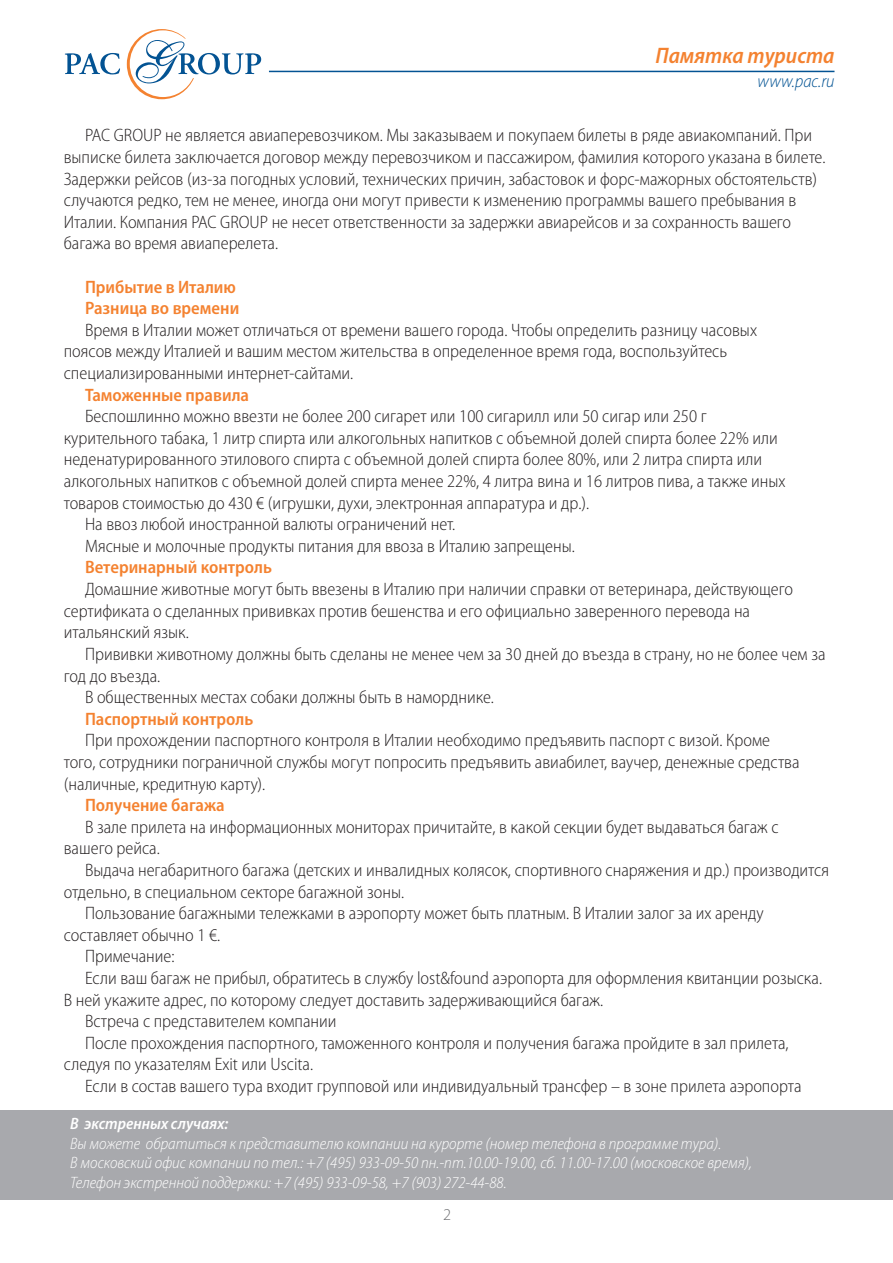
<style>
.page{position:relative;width:893px;height:1263px;background:#fff}
.page>*{position:absolute;margin:0;border:0;box-sizing:border-box;transform-origin:0 0}
.t1{font:italic 600 semi-condensed 22.5px "Myriad Pro";color:#f48230}
.t2{font:300 semi-condensed 18px/21.6px "Myriad Pro";color:#231f20}
.t3{font:600 semi-condensed 18px/21.6px "Myriad Pro";color:#f48230}
.t4{font:italic 300 semi-condensed 18px "Myriad Pro";color:#035393}
.t5{font:italic 300 semi-condensed 16.5px/19.5px "Myriad Pro";color:#fff}
.t6{font:italic 600 semi-condensed 16.5px "Myriad Pro";color:#fff}
.t7{font:300 16.5px "Myriad Pro";color:#6c6d70}
</style>
<div class="page">
<div style="left:1px;top:1110px;width:892px;height:89px;background:#a8a9ad"></div>
<svg style="left:65px;top:53px;width:55px;height:21px"></svg>
<svg style="left:127px;top:29px;width:134px;height:70px"></svg>
<hr style="left:269px;top:71px;width:565px;height:1px;background:#035393">
<p class="t1" style="left:655px;top:44px;width:180px">Памятка туриста</p>
<p class="t4" style="left:758px;top:71px;width:78px">www.pac.ru</p>
<p class="t2" style="left:64px;top:125px;width:763px;text-indent:21px">PAC GROUP не является авиаперевозчиком. Мы заказываем и покупаем билеты в ряде авиакомпаний. При выписке билета заключается договор между перевозчиком и пассажиром, фамилия которого указана в билете.<br>Задержки рейсов (из-за погодных условий, технических причин, забастовок и форс-мажорных обстоятельств) случаются редко, тем не менее, иногда они могут привести к изменению программы вашего пребывания в Италии. Компания PAC GROUP не несет ответственности за задержки авиарейсов и за сохранность вашего багажа во время авиаперелета.</p>
<p class="t3" style="left:85px;top:276px;width:156px">Прибытие в Италию<br>Разница во времени</p>
<p class="t2" style="left:64px;top:319px;width:695px;text-indent:21px">Время в Италии может отличаться от времени вашего города. Чтобы определить разницу часовых поясов между Италией и вашим местом жительства в определенное время года, воспользуйтесь специализированными интернет-сайтами.</p>
<p class="t3" style="left:85px;top:384px;width:166px">Таможенные правила</p>
<p class="t2" style="left:85px;top:406px;width:623px">Беспошлинно можно ввезти не более 200 сигарет или 100 сигарилл или 50 сигар или 250 г</p>
<p class="t2" style="left:64px;top:427px;width:715px">курительного табака, 1 литр спирта или алкогольных напитков с объемной долей спирта более 22% или</p>
<p class="t2" style="left:64px;top:449px;width:700px">неденатурированного этилового спирта с объемной долей спирта более 80%, или 2 литра спирта или</p>
<p class="t2" style="left:64px;top:471px;width:723px">алкогольных напитков с объемной долей спирта менее 22%, 4 литра вина и 16 литров пива, а также иных</p>
<p class="t2" style="left:64px;top:492px;width:527px">товаров стоимостью до 430 € (игрушки, духи, электронная аппаратура и др.).</p>
<p class="t2" style="left:85px;top:514px;width:372px">На ввоз любой иностранной валюты ограничений нет.</p>
<p class="t2" style="left:85px;top:535px;width:491px">Мясные и молочные продукты питания для ввоза в Италию запрещены.</p>
<p class="t3" style="left:85px;top:557px;width:189px">Ветеринарный контроль</p>
<p class="t2" style="left:64px;top:579px;width:731px;text-indent:21px">Домашние животные могут быть ввезены в Италию при наличии справки от ветеринара, действующего сертификата о сделанных прививках против бешенства и его официально заверенного перевода на итальянский язык.</p>
<p class="t2" style="left:85px;top:643px;width:742px">Прививки животному должны быть сделаны не менее чем за 30 дней до въезда в страну, но не более чем за</p>
<p class="t2" style="left:64px;top:665px;width:98px">год до въезда.</p>
<p class="t2" style="left:85px;top:687px;width:411px">В общественных местах собаки должны быть в наморднике.</p>
<p class="t3" style="left:85px;top:708px;width:170px">Паспортный контроль</p>
<p class="t2" style="left:64px;top:730px;width:737px;text-indent:21px">При прохождении паспортного контроля в Италии необходимо предъявить паспорт с визой. Кроме того, сотрудники пограничной службы могут попросить предъявить авиабилет, ваучер, денежные средства (наличные, кредитную карту).</p>
<p class="t3" style="left:85px;top:794px;width:141px">Получение багажа</p>
<p class="t2" style="left:64px;top:816px;width:716px;text-indent:21px">В зале прилета на информационных мониторах причитайте, в какой секции будет выдаваться багаж с вашего рейса.</p>
<p class="t2" style="left:85px;top:859px;width:746px">Выдача негабаритного багажа (детских и инвалидных колясок, спортивного снаряжения и др.) производится</p>
<p class="t2" style="left:64px;top:881px;width:342px">отдельно, в специальном секторе багажной зоны.</p>
<p class="t2" style="left:85px;top:903px;width:680px">Пользование багажными тележками в аэропорту может быть платным. В Италии залог за их аренду</p>
<p class="t2" style="left:64px;top:924px;width:158px">составляет обычно 1 €.</p>
<p class="t2" style="left:85px;top:946px;width:91px">Примечание:</p>
<p class="t2" style="left:85px;top:967px;width:739px">Если ваш багаж не прибыл, обратитесь в службу lost&amp;found аэропорта для оформления квитанции розыска.</p>
<p class="t2" style="left:64px;top:989px;width:541px">В ней укажите адрес, по которому следует доставить задерживающийся багаж.</p>
<p class="t2" style="left:85px;top:1011px;width:253px">Встреча с представителем компании</p>
<p class="t2" style="left:85px;top:1032px;width:705px">После прохождения паспортного, таможенного контроля и получения багажа пройдите в зал прилета,</p>
<p class="t2" style="left:64px;top:1054px;width:251px">следуя по указателям Exit или Uscita.</p>
<p class="t2" style="left:85px;top:1075px;width:718px">Если в состав вашего тура входит групповой или индивидуальный трансфер – в зоне прилета аэропорта</p>
<p class="t6" style="left:70px;top:1115px;width:160px">В экстренных случаях:</p>
<p class="t5" style="left:70px;top:1134px;width:683px">Вы можете обратиться к представителю компании на курорте (номер телефона в программе тура).<br>В московский офис компании по тел.: +7 (495) 933-09-50 пн.-пт.10.00-19.00, сб. 11.00-17.00 (московское время),<br>Телефон экстренной поддержки: +7 (495) 933-09-58, +7 (903) 272-44-88.</p>
<p class="t7" style="left:443px;top:1205px;width:10px">2</p>
</div>
